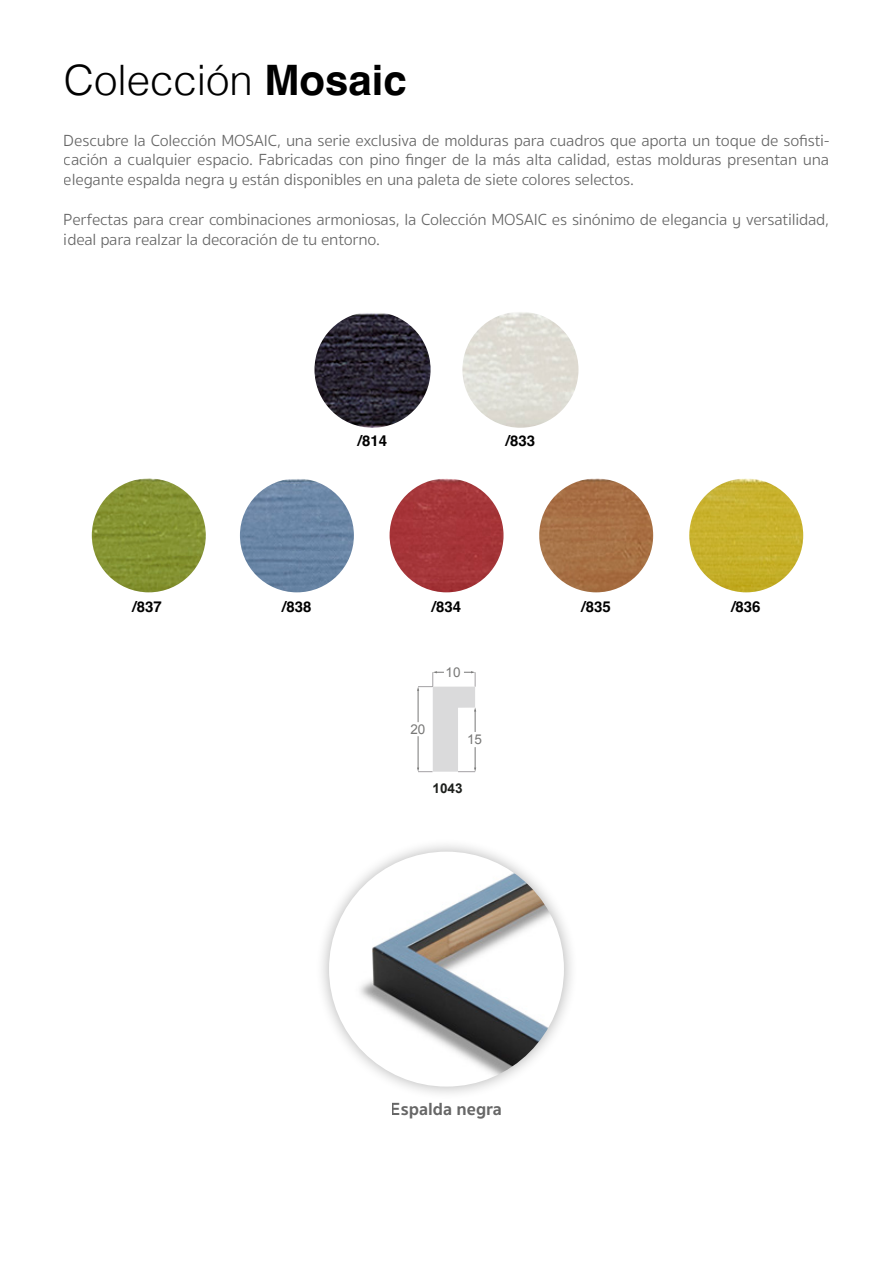
<style>
.page{position:relative;width:893px;height:1263px;background:#fff}
.page>*{position:absolute;margin:0;border:0;box-sizing:border-box;transform-origin:0 0}
.t1{font:300 42px "Helvetica";color:#000}
.t2{font:700 18px "Sukhumvit Set";color:#000}
.t3{font:300 16.5px/19.8px "Sukhumvit Set";letter-spacing:-.01em;color:#000;text-align:justify}
.t4{font:700 15px "Helvetica";color:#000}
.t5{font:13.5px "Arial";color:#787877}
.t6{font:700 13.5px "Arial";color:#1d1f1c}
.s1{font-weight:700}
</style>
<div class="page">
<img style="left:390px;top:478px;width:113px;height:114px;border-radius:57px">
<img style="left:539px;top:478px;width:114px;height:114px;border-radius:57px">
<img style="left:240px;top:478px;width:114px;height:114px;border-radius:57px">
<img style="left:689px;top:478px;width:114px;height:114px;border-radius:57px">
<img style="left:92px;top:478px;width:114px;height:114px;border-radius:57px">
<svg style="left:417px;top:671px;width:59px;height:101px"></svg>
<img style="left:314px;top:312px;width:117px;height:116px;border-radius:58px">
<img style="left:462px;top:312px;width:116px;height:116px;border-radius:58px">
<div style="left:315px;top:837px;width:263px;height:264px;background:#000;opacity:.3"></div>
<img style="left:329px;top:852px;width:235px;height:234px;border-radius:117px">
<h1 class="t1" style="left:64px;top:45px;width:345px">Colección <span class="s1">Mosaic</span></h1>
<p class="t3" style="left:64px;top:131px;width:767px">Descubre la Colección MOSAIC, una serie exclusiva de molduras para cuadros que aporta un toque de sofisti&shy;cación a cualquier espacio. Fabricadas con pino finger de la más alta calidad, estas molduras presentan una elegante espalda negra y están disponibles en una paleta de siete colores selectos.</p>
<p class="t3" style="left:64px;top:210px;width:767px">Perfectas para crear combinaciones armoniosas, la Colección MOSAIC es sinónimo de elegancia y versatilidad, ideal para realzar la decoración de tu entorno.</p>
<p class="t4" style="left:358px;top:431px;width:31px">/814</p>
<p class="t4" style="left:506px;top:431px;width:31px">/833</p>
<p class="t4" style="left:133px;top:598px;width:31px">/837</p>
<p class="t4" style="left:282px;top:598px;width:31px">/838</p>
<p class="t4" style="left:432px;top:598px;width:31px">/834</p>
<p class="t4" style="left:582px;top:598px;width:31px">/835</p>
<p class="t4" style="left:731px;top:598px;width:31px">/836</p>
<p class="t5" style="left:446px;top:664px;width:17px">10</p>
<p class="t5" style="left:410px;top:720px;width:17px">20</p>
<p class="t5" style="left:467px;top:731px;width:17px">15</p>
<p class="t6" style="left:433px;top:779px;width:32px">1043</p>
<p class="t2" style="left:391px;top:1095px;width:113px">Espalda negra</p>
</div>
